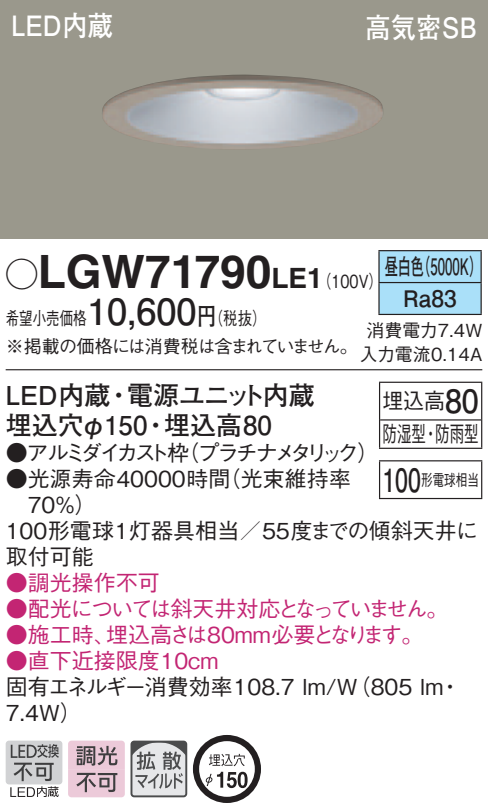
<style>
.page{position:relative;width:488px;height:810px;background:#fff}
.page>*{position:absolute;margin:0;border:0;box-sizing:border-box;transform-origin:0 0}
.t1{font:700 46px "Helvetica LT Std";color:#231f20}
.t2{font:700 36px "Futo Go B101 Pro";color:#231f20}
.t3{font:700 32px "Futo Go B101 Pro";color:#231f20;scale:.72 1}
.t4{font:700 32px "Futo Go B101 Pro";color:#231f20;scale:.95 1}
.t5{font:700 28px "Futo Go B101 Pro";color:#fff;scale:.9 1}
.t6{font:700 28px "Helvetica LT Std";color:#231f20}
.t7{font:700 26px "Futo Go B101 Pro";color:#231f20}
.t8{font:700 26px "Futo Go B101 Pro";letter-spacing:-.05em;color:#231f20}
.t9{font:700 22.8px/32px "Futo Go B101 Pro";color:#231f20;scale:.58 1}
.t10{font:500 22px/26px "Gothic BBB Pro";color:#231f20}
.t11{font:500 22px/26px "Gothic BBB Pro";letter-spacing:-.095em;color:#c32573}
.t12{font:500 22px "Gothic BBB Pro";color:#c32573}
.t13{font:500 22px "Gothic BBB Pro";letter-spacing:-.22em;color:#231f20}
.t14{font:500 22px "Gothic BBB Pro";letter-spacing:-.18em;color:#231f20}
.t15{font:500 22px/33.2px "Gothic BBB Pro";color:#231f20;scale:.95 1}
.t16{font:500 18px/28px "Gothic BBB Pro";letter-spacing:-.04em;color:#231f20;scale:.75 1}
.t17{font:500 18px/24px "Gothic BBB Pro";color:#231f20;text-align:center}
.t18{font:500 18px "Gothic BBB Pro";color:#231f20;scale:.8 1}
.t19{font:500 16px "Gothic BBB Pro";color:#231f20;scale:.72 1}
.s1{font-family:"Ford Classification 1";font-weight:400;font-size:32px}
.s2{font-family:"Futo Go B101 Pro";font-weight:700;font-size:24px}
.s3{font-family:"Helvetica LT Std";font-weight:700;font-size:28px}
</style>
<div class="page">
<div style="left:0;top:0;width:488px;height:238px;background:#9a988c"></div>
<img style="left:102px;top:75px;width:281px;height:74px">
<div style="left:6px;top:740px;width:56px;height:44px;background:#d1d2d4;border-radius:3px"></div>
<svg style="left:10px;top:744px;width:49px;height:53px"></svg>
<svg style="left:68px;top:740px;width:57px;height:57px"></svg>
<svg style="left:133px;top:743px;width:51px;height:51px"></svg>
<div style="left:130px;top:740px;width:57px;height:57px;border:2px solid #4b4c4d;border-radius:3px"></div>
<svg style="left:193px;top:735px;width:68px;height:68px"></svg>
<svg style="left:237px;top:772px;width:10px;height:16px"></svg>
<hr style="left:6px;top:369px;width:476px;height:1px;background:#231f20">
<svg style="left:379px;top:251px;width:101px;height:63px"></svg>
<hr style="left:378px;top:250px;width:103px;height:1px;background:#231f20">
<hr style="left:378px;top:251px;width:1px;height:31px;background:#231f20">
<hr style="left:480px;top:251px;width:1px;height:31px;background:#231f20">
<hr style="left:378px;top:282px;width:103px;height:1px;background:#231f20">
<hr style="left:378px;top:283px;width:1px;height:31px;background:#231f20">
<hr style="left:480px;top:283px;width:1px;height:31px;background:#231f20">
<hr style="left:378px;top:314px;width:103px;height:1px;background:#231f20">
<hr style="left:379px;top:383px;width:1px;height:37px;background:#231f20">
<svg style="left:379px;top:420px;width:1px;height:28px"></svg>
<hr style="left:379px;top:381px;width:103px;height:2px;background:#231f20">
<hr style="left:481px;top:383px;width:1px;height:37px;background:#231f20">
<svg style="left:481px;top:420px;width:1px;height:28px"></svg>
<hr style="left:380px;top:419px;width:101px;height:2px;background:#231f20">
<hr style="left:379px;top:448px;width:103px;height:1px;background:#231f20">
<hr style="left:379px;top:461px;width:1px;height:37px;background:#231f20">
<hr style="left:379px;top:460px;width:103px;height:1px;background:#231f20">
<hr style="left:481px;top:461px;width:1px;height:37px;background:#231f20">
<hr style="left:379px;top:498px;width:103px;height:1px;background:#231f20">
<p class="t5" style="left:11px;top:3px;width:114px">LED内蔵</p>
<p class="t5" style="left:365px;top:5px;width:125px">高気密SB</p>
<h1 class="t1" style="left:6px;top:243px;width:267px"><span class="s1">A</span>LGW71790</h1>
<p class="t18" style="left:197px;top:304px;width:88px">（<span class="s2">円</span>税抜(</p>
<p class="t9" style="left:417px;top:248px;width:115px">（5000 (K</p>
<p class="t9" style="left:403px;top:248px;width:94px;text-indent:-19px">昼白色<br>Ra83</p>
<p class="t6" style="left:271px;top:261px;width:37px">LE</p>
<p class="t18" style="left:307px;top:266px;width:96px">（<span class="s3">1</span> 100 (V</p>
<h2 class="t2" style="left:87px;top:283px;width:111px">10,600</h2>
<p class="t16" style="left:6px;top:302px;width:471px">希望小売価格<br>※掲載の価格には消費税は含まれていません。</p>
<p class="t8" style="left:127px;top:374px;width:189px">電源ユニット内蔵</p>
<p class="t17" style="left:359px;top:315px;width:124px">消費電力7.4W入力電流0.14A</p>
<p class="t7" style="left:6px;top:374px;width:106px">LED内蔵</p>
<h3 class="t4" style="left:445px;top:375px;width:37px">80</h3>
<p class="t15" style="left:382px;top:382px;width:103px">埋込高<br>防湿型・防雨型</p>
<p class="t19" style="left:421px;top:467px;width:82px">形電球相当</p>
<p class="t7" style="left:106px;top:374px;width:27px">・</p>
<p class="t7" style="left:164px;top:404px;width:109px">埋込高80</p>
<p class="t7" style="left:6px;top:404px;width:143px">埋込穴φ150</p>
<p class="t7" style="left:143px;top:404px;width:27px">・</p>
<p class="t13" style="left:177px;top:435px;width:203px">（プラチナメタリック(</p>
<p class="t14" style="left:6px;top:435px;width:185px">●アルミダイカスト枠</p>
<h3 class="t3" style="left:382px;top:454px;width:55px">100</h3>
<p class="t10" style="left:219px;top:463px;width:133px">（光束維持率</p>
<p class="t10" style="left:6px;top:463px;width:226px">●光源寿命40000時間</p>
<p class="t10" style="left:28px;top:489px;width:70px">70％(</p>
<p class="t10" style="left:6px;top:515px;width:473px">100形電球1灯器具相当／55度までの傾斜天井に</p>
<p class="t10" style="left:6px;top:541px;width:89px">取付可能</p>
<p class="t12" style="left:6px;top:565px;width:155px">●調光操作不可</p>
<p class="t11" style="left:106px;top:593px;width:344px;text-indent:-100px">●配光については斜天井対応となっていません。埋込高さは80mm必要となります。</p>
<p class="t12" style="left:6px;top:617px;width:111px">●施工時、</p>
<p class="t12" style="left:6px;top:643px;width:214px">●直下近接限度10cm</p>
<p class="t10" style="left:6px;top:671px;width:439px">固有エネルギー消費効率108.7 lm （W/ 805 lm<br>7.4W(</p>
<p class="t10" style="left:439px;top:671px;width:23px">・</p>
</div>
